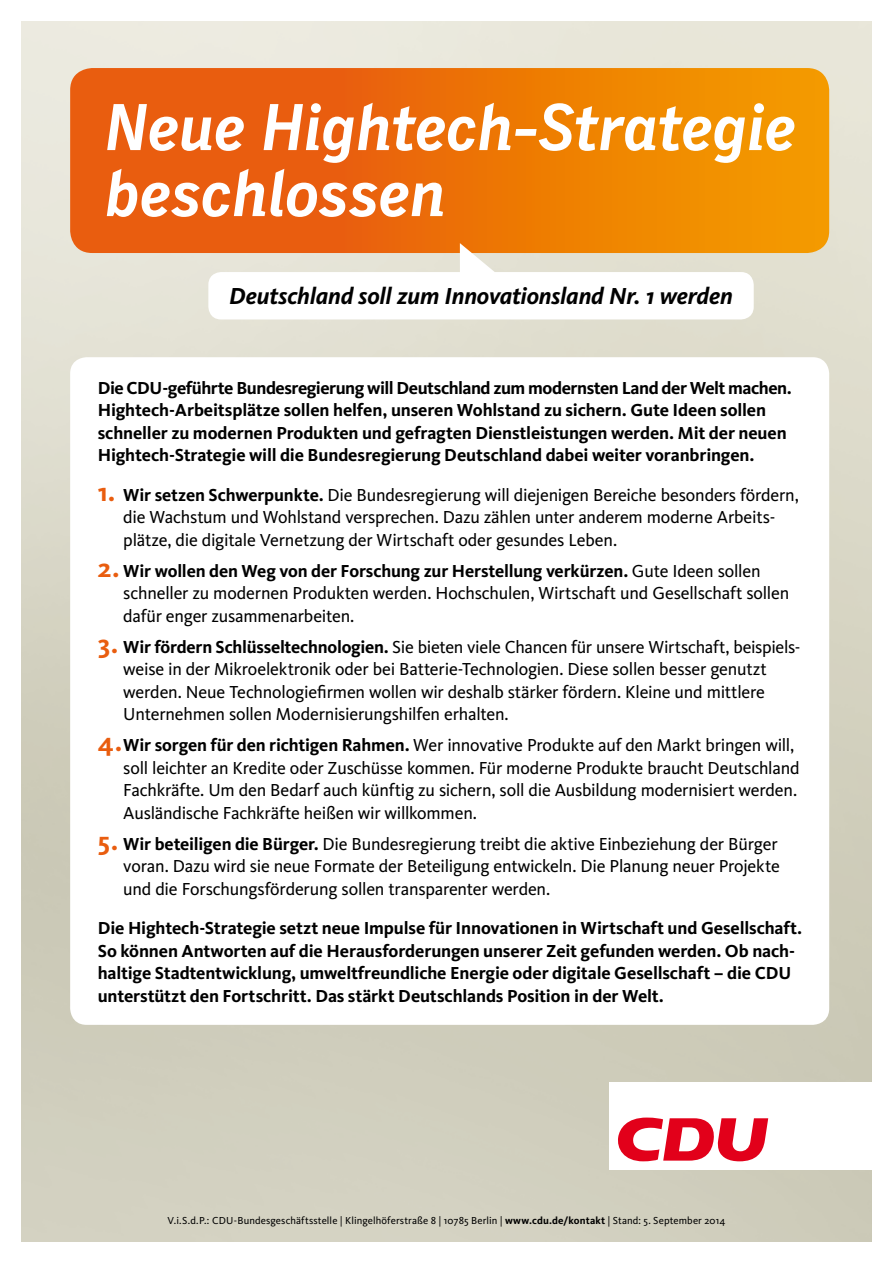
<style>
.page{position:relative;width:893px;height:1263px;background:#fff}
.page>*{position:absolute;margin:0;border:0;box-sizing:border-box;transform-origin:0 0}
.t1{font:italic 700 66px/66px "CDU Skopex";letter-spacing:-.02em;color:#fff}
.t2{font:italic 700 24px "CDU Kievit";letter-spacing:-.01em;color:#000}
.t3{font:18px/22.5px "CDU Kievit";letter-spacing:-.015em;color:#000}
.t4{font:700 18px/22.5px "CDU Kievit";letter-spacing:-.01em;color:#000}
.t5{font:10.5px "CDU Kievit";letter-spacing:.01em;color:#000}
.s1{font-weight:700;font-size:27px;color:#e95d0f}
.s2{font-weight:700}
</style>
<div class="page">
<svg style="left:70px;top:68px;width:759px;height:185px;background:#ec7308"></svg>
<svg style="left:460px;top:243px;width:42px;height:29px"></svg>
<svg style="left:618px;top:1117px;width:150px;height:44px"></svg>
<h1 class="t1" style="left:105px;top:93px;width:693px">Neue Hightech-Strategie beschlossen</h1>
<h2 class="t2" style="left:229px;top:282px;width:505px">Deutschland soll zum Innovationsland Nr. 1 werden</h2>
<p class="t4" style="left:98px;top:376px;width:696px">Die CDU-geführte Bundesregierung will Deutschland zum modernsten Land der Welt machen.<br>Hightech-Arbeitsplätze sollen helfen, unseren Wohlstand zu sichern. Gute Ideen sollen schneller zu modernen Produkten und gefragten Dienstleistungen werden. Mit der neuen Hightech-Strategie will die Bundesregierung Deutschland dabei weiter voranbringen.</p>
<p class="t3" style="left:123px;top:484px;width:677px;text-indent:-26px"><span class="s1">1.</span> <span class="s2">Wir setzen Schwerpunkte.</span> Die Bundesregierung will diejenigen Bereiche besonders fördern, die Wachstum und Wohlstand versprechen. Dazu zählen unter anderem moderne Arbeits&shy;plätze, die digitale Vernetzung der Wirtschaft oder gesundes Leben.</p>
<p class="t3" style="left:123px;top:560px;width:667px;text-indent:-26px"><span class="s1">2.</span> <span class="s2">Wir wollen den Weg von der Forschung zur Herstellung verkürzen.</span> Gute Ideen sollen schneller zu modernen Produkten werden. Hochschulen, Wirtschaft und Gesellschaft sollen dafür enger zusammenarbeiten.</p>
<p class="t3" style="left:123px;top:636px;width:677px;text-indent:-26px"><span class="s1">3.</span> <span class="s2">Wir fördern Schlüsseltechnologien.</span> Sie bieten viele Chancen für unsere Wirtschaft, beispiels&shy;weise in der Mikroelektronik oder bei Batterie-Technologien. Diese sollen besser genutzt werden. Neue Technologiefirmen wollen wir deshalb stärker fördern. Kleine und mittlere Unternehmen sollen Modernisierungshilfen erhalten.</p>
<p class="t3" style="left:123px;top:734px;width:678px;text-indent:-26px"><span class="s1">4.</span><span class="s2">Wir sorgen für den richtigen Rahmen.</span> Wer innovative Produkte auf den Markt bringen will, soll leichter an Kredite oder Zuschüsse kommen. Für moderne Produkte braucht Deutschland Fachkräfte. Um den Bedarf auch künftig zu sichern, soll die Ausbildung modernisiert werden.<br>Ausländische Fachkräfte heißen wir willkommen.</p>
<p class="t3" style="left:123px;top:833px;width:658px;text-align:justify;text-indent:-26px"><span class="s1">5.</span> <span class="s2">Wir beteiligen die Bürger.</span> Die Bundesregierung treibt die aktive Einbeziehung der Bürger voran. Dazu wird sie neue Formate der Beteiligung entwickeln. Die Planung neuer Projekte und die Forschungsförderung sollen transparenter werden.</p>
<p class="t4" style="left:98px;top:917px;width:706px">Die Hightech-Strategie setzt neue Impulse für Innovationen in Wirtschaft und Gesellschaft.<br>So können Antworten auf die Herausforderungen unserer Zeit gefunden werden. Ob nach&shy;haltige Stadtentwicklung, umweltfreundliche Energie oder digitale Gesellschaft – die CDU unterstützt den Fortschritt. Das stärkt Deutschlands Position in der Welt.</p>
<p class="t5" style="left:168px;top:1215px;width:559px">V.i.S.d.P.: CDU-Bundesgeschäftsstelle | Klingelhöferstraße 8 | 10785 Berlin | <span class="s2">www.cdu.de/kontakt</span> | Stand: 5. September 2014</p>
</div>
